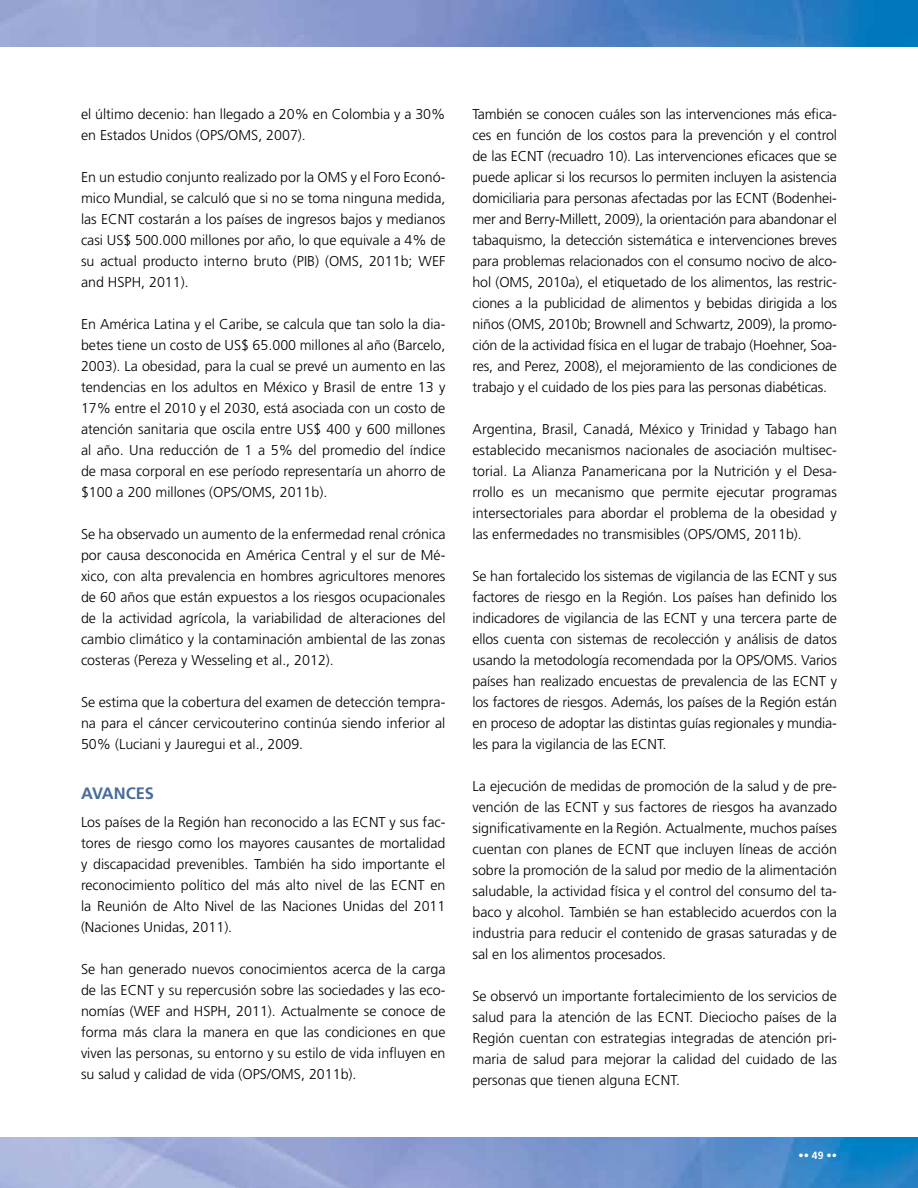
<style>
.page{position:relative;width:918px;height:1188px;background:#fff}
.page>*{position:absolute;margin:0;border:0;box-sizing:border-box;transform-origin:0 0}
.t1{font:700 16.5px "Frutiger";color:#486c99}
.t2{font:300 14.25px/21px "Frutiger";color:#000;text-align:justify}
.t3{font:700 10.5px "Frutiger";color:#fff}
</style>
<div class="page">
<img style="left:0;top:1138px;width:918px;height:50px">
<img style="left:0;top:0;width:918px;height:47px">
<p class="t2" style="left:81px;top:104px;width:366px">el último decenio: han llegado a 20% en Colombia y a 30% en Estados Unidos (OPS/OMS, 2007).</p>
<p class="t2" style="left:81px;top:167px;width:366px">En un estudio conjunto realizado por la OMS y el Foro Econó&shy;mico Mundial, se calculó que si no se toma ninguna medida, las ECNT costarán a los países de ingresos bajos y medianos casi US$ 500.000 millones por año, lo que equivale a 4% de su actual producto interno bruto (PIB) (OMS, 2011b; WEF and HSPH, 2011).</p>
<p class="t2" style="left:81px;top:314px;width:366px">En América Latina y el Caribe, se calcula que tan solo la dia&shy;betes tiene un costo de US$ 65.000 millones al año (Barcelo, 2003). La obesidad, para la cual se prevé un aumento en las tendencias en los adultos en México y Brasil de entre 13 y 17% entre el 2010 y el 2030, está asociada con un costo de atención sanitaria que oscila entre US$ 400 y 600 millones al año. Una reducción de 1 a 5% del promedio del índice de masa corporal en ese período representaría un ahorro de $100 a 200 millones (OPS/OMS, 2011b).</p>
<p class="t2" style="left:81px;top:524px;width:366px">Se ha observado un aumento de la enfermedad renal crónica por causa desconocida en América Central y el sur de Mé&shy;xico, con alta prevalencia en hombres agricultores menores de 60 años que están expuestos a los riesgos ocupacionales de la actividad agrícola, la variabilidad de alteraciones del cambio climático y la contaminación ambiental de las zonas costeras (Pereza y Wesseling et al., 2012).</p>
<p class="t2" style="left:81px;top:692px;width:366px">Se estima que la cobertura del examen de detección tempra&shy;na para el cáncer cervicouterino continúa siendo inferior al 50% (Luciani y Jauregui et al., 2009.</p>
<p class="t1" style="left:81px;top:783px;width:75px">AVANCES</p>
<p class="t2" style="left:81px;top:812px;width:366px">Los países de la Región han reconocido a las ECNT y sus fac&shy;tores de riesgo como los mayores causantes de mortalidad y discapacidad prevenibles. También ha sido importante el reconocimiento político del más alto nivel de las ECNT en la Reunión de Alto Nivel de las Naciones Unidas del 2011 (Naciones Unidas, 2011).</p>
<p class="t2" style="left:81px;top:959px;width:366px">Se han generado nuevos conocimientos acerca de la carga de las ECNT y su repercusión sobre las sociedades y las eco&shy;nomías (WEF and HSPH, 2011). Actualmente se conoce de forma más clara la manera en que las condiciones en que viven las personas, su entorno y su estilo de vida influyen en su salud y calidad de vida (OPS/OMS, 2011b).</p>
<p class="t2" style="left:473px;top:104px;width:366px">También se conocen cuáles son las intervenciones más efica&shy;ces en función de los costos para la prevención y el control de las ECNT (recuadro 10). Las intervenciones eficaces que se puede aplicar si los recursos lo permiten incluyen la asistencia domiciliaria para personas afectadas por las ECNT (Bodenhei&shy;mer and Berry-Millett, 2009), la orientación para abandonar el tabaquismo, la detección sistemática e intervenciones breves para problemas relacionados con el consumo nocivo de alco&shy;hol (OMS, 2010a), el etiquetado de los alimentos, las restric&shy;ciones a la publicidad de alimentos y bebidas dirigida a los niños (OMS, 2010b; Brownell and Schwartz, 2009), la promo&shy;ción de la actividad física en el lugar de trabajo (Hoehner, Soa&shy;res, and Perez, 2008), el mejoramiento de las condiciones de trabajo y el cuidado de los pies para las personas diabéticas.</p>
<p class="t2" style="left:473px;top:419px;width:366px">Argentina, Brasil, Canadá, México y Trinidad y Tabago han establecido mecanismos nacionales de asociación multisec&shy;torial. La Alianza Panamericana por la Nutrición y el Desa&shy;rrollo es un mecanismo que permite ejecutar programas intersectoriales para abordar el problema de la obesidad y las enfermedades no transmisibles (OPS/OMS, 2011b).</p>
<p class="t2" style="left:473px;top:566px;width:366px">Se han fortalecido los sistemas de vigilancia de las ECNT y sus factores de riesgo en la Región. Los países han definido los indicadores de vigilancia de las ECNT y una tercera parte de ellos cuenta con sistemas de recolección y análisis de datos usando la metodología recomendada por la OPS/OMS. Varios países han realizado encuestas de prevalencia de las ECNT y los factores de riesgos. Además, los países de la Región están en proceso de adoptar las distintas guías regionales y mundia&shy;les para la vigilancia de las ECNT.</p>
<p class="t2" style="left:473px;top:776px;width:366px">La ejecución de medidas de promoción de la salud y de pre&shy;vención de las ECNT y sus factores de riesgos ha avanzado significativamente en la Región. Actualmente, muchos países cuentan con planes de ECNT que incluyen líneas de acción sobre la promoción de la salud por medio de la alimentación saludable, la actividad física y el control del consumo del ta&shy;baco y alcohol. También se han establecido acuerdos con la industria para reducir el contenido de grasas saturadas y de sal en los alimentos procesados.</p>
<p class="t2" style="left:473px;top:986px;width:366px">Se observó un importante fortalecimiento de los servicios de salud para la atención de las ECNT. Dieciocho países de la Región cuentan con estrategias integradas de atención pri&shy;maria de salud para mejorar la calidad del cuidado de las personas que tienen alguna ECNT.</p>
<p class="t3" style="left:798px;top:1149px;width:40px">•• 49 ••</p>
</div>
